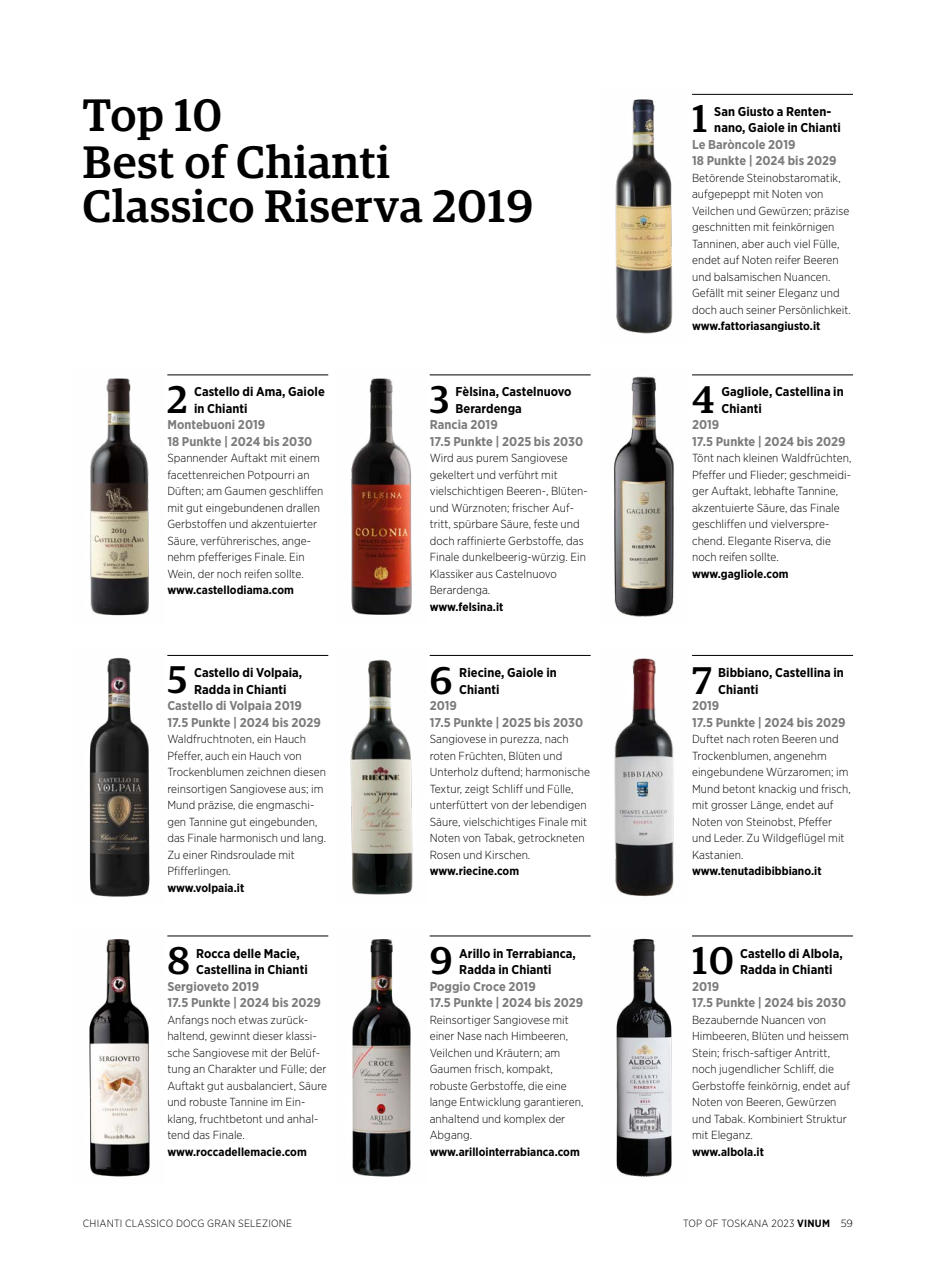
<style>
.page{position:relative;width:936px;height:1263px;background:#fff}
.page>*{position:absolute;margin:0;border:0;box-sizing:border-box;transform-origin:0 0}
.t1{font:500 45.6px/45.5px "Guardian Egyp";letter-spacing:.02em;color:#000}
.t2{font:500 38.7px "Guardian Egyp";color:#000}
.t3{font:700 12.75px/16.5px "Gotham Narrow";letter-spacing:.005em;color:#7a7b7a}
.t4{font:700 12.75px/16.5px "Gotham Narrow";letter-spacing:.005em;color:#000}
.t5{font:300 11.7px/16.5px "Gotham Narrow";letter-spacing:.005em;color:#000}
.t6{font:700 11.7px "Gotham Narrow";letter-spacing:.005em;color:#000}
.t7{font:300 10.5px "Gotham Narrow";letter-spacing:.02em;color:#000}
.s1{font-weight:700}
</style>
<div class="page">
<img style="left:89px;top:939px;width:61px;height:238px">
<img style="left:352px;top:939px;width:59px;height:238px">
<img style="left:616px;top:938px;width:56px;height:239px">
<img style="left:90px;top:378px;width:59px;height:238px">
<img style="left:351px;top:378px;width:61px;height:237px">
<img style="left:614px;top:376px;width:60px;height:241px">
<img style="left:89px;top:657px;width:61px;height:240px">
<img style="left:350px;top:659px;width:63px;height:236px">
<img style="left:614px;top:658px;width:60px;height:239px">
<img style="left:615px;top:99px;width:58px;height:235px">
<hr style="left:167px;top:375px;width:161px;height:1px;background:#000">
<hr style="left:429px;top:375px;width:161px;height:1px;background:#000">
<hr style="left:692px;top:375px;width:161px;height:1px;background:#000">
<hr style="left:167px;top:655px;width:161px;height:1px;background:#000">
<hr style="left:429px;top:655px;width:161px;height:1px;background:#000">
<hr style="left:692px;top:655px;width:161px;height:1px;background:#000">
<hr style="left:167px;top:936px;width:161px;height:1px;background:#000">
<hr style="left:429px;top:936px;width:161px;height:1px;background:#000">
<hr style="left:692px;top:936px;width:161px;height:1px;background:#000">
<hr style="left:692px;top:94px;width:161px;height:1px;background:#000">
<h1 class="t1" style="left:83px;top:89px;width:451px">Top 10<br>Best of Chianti<br>Classico Riserva 2019</h1>
<h2 class="t2" style="left:167px;top:372px;width:22px">2</h2>
<p class="t4" style="left:194px;top:384px;width:132px">Castello di Ama, Gaiole in Chianti</p>
<p class="t3" style="left:167px;top:417px;width:146px">Montebuoni 2019<br>18 Punkte | 2024 bis 2030</p>
<p class="t5" style="left:167px;top:450px;width:158px">Spannender Auftakt mit einem facettenreichen Potpourri an<br>Düften; am Gaumen geschliffen mit gut eingebundenen drallen<br>Gerbstoffen und akzentuierter<br>Säure, verführerisches, ange&shy;nehm pfefferiges Finale. Ein<br>Wein, der noch reifen sollte.</p>
<p class="t6" style="left:167px;top:583px;width:128px">www.castellodiama.com</p>
<h2 class="t2" style="left:167px;top:652px;width:21px">5</h2>
<p class="t4" style="left:194px;top:664px;width:110px">Castello di Volpaia,<br>Radda in Chianti</p>
<p class="t3" style="left:167px;top:697px;width:155px">Castello di Volpaia 2019<br>17.5 Punkte | 2024 bis 2029</p>
<p class="t5" style="left:167px;top:730px;width:160px">Waldfruchtnoten, ein Hauch<br>Pfeffer, auch ein Hauch von<br>Trockenblumen zeichnen diesen reinsortigen Sangiovese aus; im<br>Mund präzise, die engmaschi&shy;gen Tannine gut eingebunden, das Finale harmonisch und lang.<br>Zu einer Rindsroulade mit<br>Pfifferlingen.</p>
<p class="t6" style="left:167px;top:880px;width:78px">www.volpaia.it</p>
<h2 class="t2" style="left:167px;top:933px;width:24px">8</h2>
<p class="t4" style="left:196px;top:945px;width:113px">Rocca delle Macie,<br>Castellina in Chianti</p>
<p class="t3" style="left:167px;top:978px;width:155px">Sergioveto 2019<br>17.5 Punkte | 2024 bis 2029</p>
<p class="t5" style="left:167px;top:1011px;width:161px">Anfangs noch etwas zurück&shy;haltend, gewinnt dieser klassi&shy;sche Sangiovese mit der Belüf&shy;tung an Charakter und Fülle; der<br>Auftakt gut ausbalanciert, Säure und robuste Tannine im Ein&shy;klang, fruchtbetont und anhal&shy;tend das Finale.</p>
<p class="t6" style="left:167px;top:1144px;width:141px">www.roccadellemacie.com</p>
<h2 class="t2" style="left:429px;top:372px;width:21px">3</h2>
<p class="t4" style="left:455px;top:384px;width:118px">Fèlsina, Castelnuovo<br>Berardenga</p>
<p class="t3" style="left:429px;top:417px;width:155px">Rancia 2019<br>17.5 Punkte | 2025 bis 2030</p>
<p class="t5" style="left:429px;top:450px;width:159px">Wird aus purem Sangiovese gekeltert und verführt mit vielschichtigen Beeren-, Blüten&shy;und Würznoten; frischer Auf&shy;tritt, spürbare Säure, feste und doch raffinierte Gerbstoffe, das<br>Finale dunkelbeerig-würzig. Ein<br>Klassiker aus Castelnuovo<br>Berardenga.</p>
<p class="t6" style="left:429px;top:599px;width:75px">www.felsina.it</p>
<h2 class="t2" style="left:429px;top:652px;width:24px">6</h2>
<p class="t4" style="left:459px;top:664px;width:99px">Riecine, Gaiole in<br>Chianti</p>
<p class="t3" style="left:429px;top:697px;width:155px">2019<br>17.5 Punkte | 2025 bis 2030</p>
<p class="t5" style="left:429px;top:730px;width:162px">Sangiovese in purezza, nach roten Früchten, Blüten und<br>Unterholz duftend; harmonische<br>Textur, zeigt Schliff und Fülle, unterfüttert von der lebendigen<br>Säure, vielschichtiges Finale mit<br>Noten von Tabak, getrockneten<br>Rosen und Kirschen.</p>
<p class="t6" style="left:429px;top:863px;width:91px">www.riecine.com</p>
<h2 class="t2" style="left:429px;top:933px;width:24px">9</h2>
<p class="t4" style="left:459px;top:945px;width:118px">Arillo in Terrabianca,<br>Radda in Chianti</p>
<p class="t3" style="left:429px;top:978px;width:155px">Poggio Croce 2019<br>17.5 Punkte | 2024 bis 2029</p>
<p class="t5" style="left:429px;top:1011px;width:155px">Reinsortiger Sangiovese mit einer Nase nach Himbeeren,<br>Veilchen und Kräutern; am<br>Gaumen frisch, kompakt, robuste Gerbstoffe, die eine lange Entwicklung garantieren, anhaltend und komplex der<br>Abgang.</p>
<p class="t6" style="left:429px;top:1144px;width:152px">www.arillointerrabianca.com</p>
<h2 class="t2" style="left:692px;top:91px;width:17px">1</h2>
<p class="t4" style="left:714px;top:103px;width:128px">San Giusto a Renten&shy;nano, Gaiole in Chianti</p>
<p class="t3" style="left:692px;top:136px;width:146px">Le Baròncole 2019<br>18 Punkte | 2024 bis 2029</p>
<p class="t5" style="left:692px;top:169px;width:160px">Betörende Steinobstaromatik, aufgepeppt mit Noten von<br>Veilchen und Gewürzen; präzise geschnitten mit feinkörnigen<br>Tanninen, aber auch viel Fülle, endet auf Noten reifer Beeren und balsamischen Nuancen.<br>Gefällt mit seiner Eleganz und doch auch seiner Persönlichkeit.</p>
<p class="t6" style="left:692px;top:319px;width:130px">www.fattoriasangiusto.it</p>
<h2 class="t2" style="left:692px;top:372px;width:24px">4</h2>
<p class="t4" style="left:721px;top:384px;width:124px">Gagliole, Castellina in<br>Chianti</p>
<p class="t3" style="left:692px;top:417px;width:155px">2019<br>17.5 Punkte | 2024 bis 2029</p>
<p class="t5" style="left:692px;top:450px;width:161px">Tönt nach kleinen Waldfrüchten,<br>Pfeffer und Flieder; geschmeidi&shy;ger Auftakt, lebhafte Tannine, akzentuierte Säure, das Finale geschliffen und vielverspre&shy;chend. Elegante Riserva, die noch reifen sollte.</p>
<p class="t6" style="left:692px;top:566px;width:98px">www.gagliole.com</p>
<h2 class="t2" style="left:692px;top:652px;width:21px">7</h2>
<p class="t4" style="left:718px;top:664px;width:127px">Bibbiano, Castellina in<br>Chianti</p>
<p class="t3" style="left:692px;top:697px;width:155px">2019<br>17.5 Punkte | 2024 bis 2029</p>
<p class="t5" style="left:692px;top:730px;width:160px">Duftet nach roten Beeren und<br>Trockenblumen, angenehm eingebundene Würzaromen; im<br>Mund betont knackig und frisch, mit grosser Länge, endet auf<br>Noten von Steinobst, Pfeffer und Leder. Zu Wildgeflügel mit<br>Kastanien.</p>
<p class="t6" style="left:692px;top:863px;width:131px">www.tenutadibibbiano.it</p>
<h2 class="t2" style="left:692px;top:933px;width:43px">10</h2>
<p class="t4" style="left:740px;top:945px;width:104px">Castello di Albola,<br>Radda in Chianti</p>
<p class="t3" style="left:692px;top:978px;width:156px">2019<br>17.5 Punkte | 2024 bis 2030</p>
<p class="t5" style="left:692px;top:1011px;width:159px">Bezaubernde Nuancen von<br>Himbeeren, Blüten und heissem<br>Stein; frisch-saftiger Antritt, noch jugendlicher Schliff, die<br>Gerbstoffe feinkörnig, endet auf<br>Noten von Beeren, Gewürzen und Tabak. Kombiniert Struktur mit Eleganz.</p>
<p class="t6" style="left:692px;top:1144px;width:73px">www.albola.it</p>
<p class="t7" style="left:83px;top:1217px;width:211px">CHIANTI CLASSICO DOCG GRAN SELEZIONE</p>
<p class="t7" style="left:683px;top:1217px;width:171px">TOP OF TOSKANA 2023 <span class="s1">VINUM</span> 59</p>
</div>
